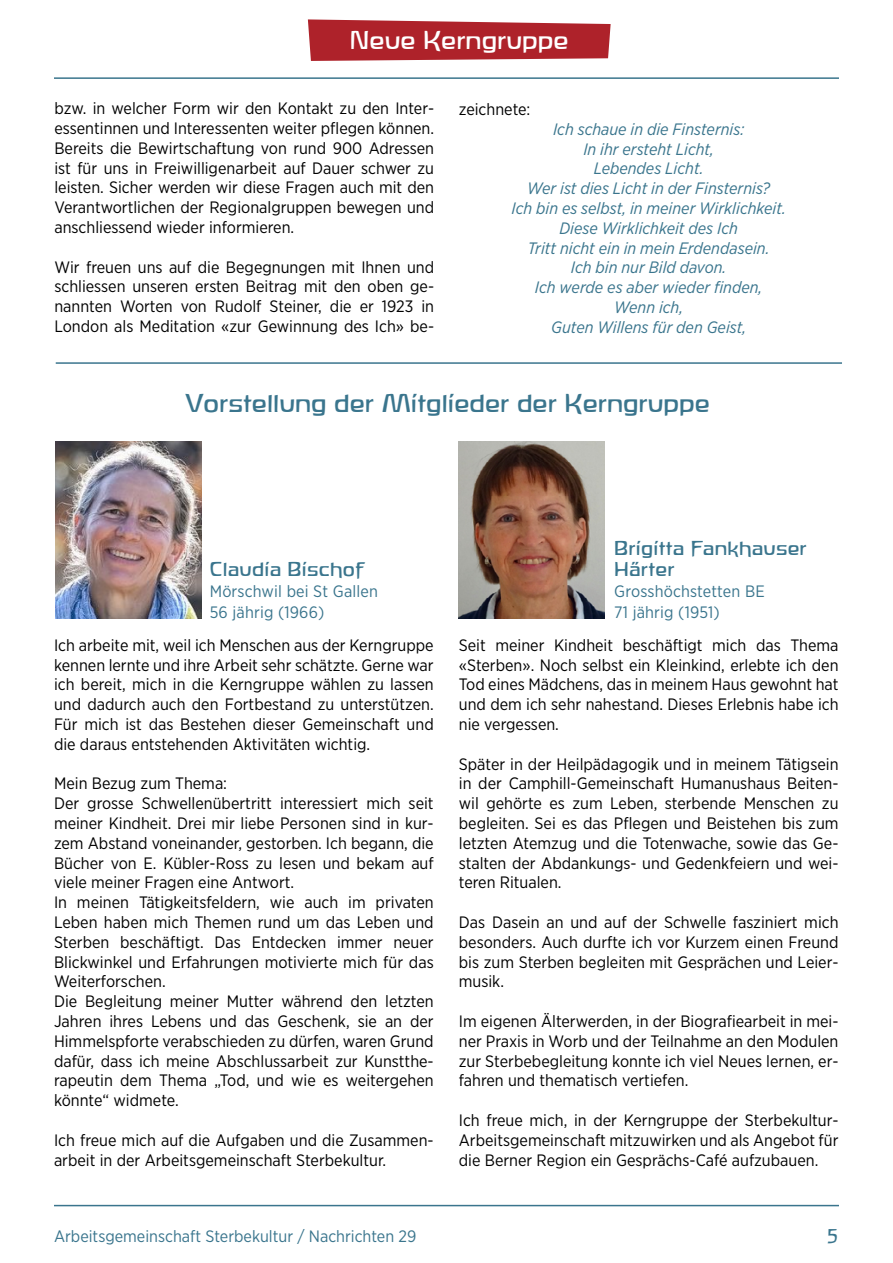
<style>
.page{position:relative;width:893px;height:1263px;background:#fff}
.page>*{position:absolute;margin:0;border:0;box-sizing:border-box;transform-origin:0 0}
.t1{font:27px "ROWEIDE";color:#3a758d}
.t2{font:27px "ROWEIDE";color:#fff}
.t3{font:21px/21px "ROWEIDE";letter-spacing:.01em;color:#3a758d}
.t4{font:16.5px/19.8px "Gotham Narrow";color:#000;text-align:justify}
.t5{font:italic 16.5px/19.8px "Gotham Narrow";color:#3a758d;text-align:center}
.t6{font:16.5px/21px "Gotham Narrow";color:#3a758d}
</style>
<div class="page">
<hr style="left:54px;top:1205px;width:785px;height:1px;background:#3a758d">
<hr style="left:54px;top:77px;width:785px;height:2px;background:#3a758d">
<svg style="left:308px;top:19px;width:303px;height:42px;background:#b63940"></svg>
<hr style="left:56px;top:362px;width:786px;height:2px;background:#3a758d">
<img style="left:56px;top:441px;width:145px;height:177px">
<img style="left:458px;top:441px;width:146px;height:177px">
<h1 class="t2" style="left:350px;top:25px;width:220px">Neue Kerngruppe</h1>
<p class="t4" style="left:54px;top:98px;width:381px">bzw. in welcher Form wir den Kontakt zu den Inter&shy;essentinnen und Interessenten weiter pflegen können.<br>Bereits die Bewirtschaftung von rund 900 Adressen ist für uns in Freiwilligenarbeit auf Dauer schwer zu leisten. Sicher werden wir diese Fragen auch mit den Verantwortlichen der Regionalgruppen bewegen und anschliessend wieder informieren.</p>
<p class="t4" style="left:54px;top:257px;width:381px">Wir freuen uns auf die Begegnungen mit Ihnen und schliessen unseren ersten Beitrag mit den oben ge&shy;nannten Worten von Rudolf Steiner, die er 1923 in London als Meditation «zur Gewinnung des Ich» be-</p>
<p class="t4" style="left:459px;top:99px;width:73px">zeichnete:</p>
<p class="t5" style="left:511px;top:119px;width:276px">Ich schaue in die Finsternis:<br>In ihr ersteht Licht,<br>Lebendes Licht.<br>Wer ist dies Licht in der Finsternis?<br>Ich bin es selbst, in meiner Wirklichkeit.<br>Diese Wirklichkeit des Ich<br>Tritt nicht ein in mein Erdendasein.<br>Ich bin nur Bild davon.<br>Ich werde es aber wieder finden,<br>Wenn ich,<br>Guten Willens für den Geist,</p>
<h1 class="t1" style="left:186px;top:388px;width:526px">Vorstellung der Mitglieder der Kerngruppe</h1>
<p class="t3" style="left:210px;top:558px;width:156px">Claudia Bischof</p>
<p class="t6" style="left:210px;top:581px;width:170px">Mörschwil bei St Gallen<br>56 jährig (1966)</p>
<p class="t4" style="left:54px;top:635px;width:381px">Ich arbeite mit, weil ich Menschen aus der Kerngruppe kennen lernte und ihre Arbeit sehr schätzte. Gerne war ich bereit, mich in die Kerngruppe wählen zu lassen und dadurch auch den Fortbestand zu unterstützen.<br>Für mich ist das Bestehen dieser Gemeinschaft und die daraus entstehenden Aktivitäten wichtig.</p>
<p class="t4" style="left:54px;top:773px;width:381px;text-align:left">Mein Bezug zum Thema:<br>Der grosse Schwellenübertritt interessiert mich seit meiner Kindheit. Drei mir liebe Personen sind in kur&shy;zem Abstand voneinander, gestorben. Ich begann, die Bücher von E. Kübler-Ross zu lesen und bekam auf viele meiner Fragen eine Antwort.<br>In meinen Tätigkeitsfeldern, wie auch im privaten Leben haben mich Themen rund um das Leben und Sterben beschäftigt. Das Entdecken immer neuer Blickwinkel und Erfahrungen motivierte mich für das Weiterforschen.<br>Die Begleitung meiner Mutter während den letzten Jahren ihres Lebens und das Geschenk, sie an der Himmelspforte verabschieden zu dürfen, waren Grund dafür, dass ich meine Abschlussarbeit zur Kunstthe&shy;rapeutin dem Thema „Tod, und wie es weitergehen könnte“ widmete.</p>
<p class="t4" style="left:54px;top:1130px;width:381px">Ich freue mich auf die Aufgaben und die Zusammen&shy;arbeit in der Arbeitsgemeinschaft Sterbekultur.</p>
<p class="t3" style="left:614px;top:537px;width:194px">Brigitta Fankhauser<br>Härter</p>
<p class="t6" style="left:614px;top:581px;width:152px">Grosshöchstetten BE<br>71 jährig (1951)</p>
<p class="t4" style="left:459px;top:635px;width:381px">Seit meiner Kindheit beschäftigt mich das Thema «Sterben». Noch selbst ein Kleinkind, erlebte ich den Tod eines Mädchens, das in meinem Haus gewohnt hat und dem ich sehr nahestand. Dieses Erlebnis habe ich nie vergessen.</p>
<p class="t4" style="left:459px;top:753px;width:381px">Später in der Heilpädagogik und in meinem Tätigsein in der Camphill-Gemeinschaft Humanushaus Beiten&shy;wil gehörte es zum Leben, sterbende Menschen zu begleiten. Sei es das Pflegen und Beistehen bis zum letzten Atemzug und die Totenwache, sowie das Ge&shy;stalten der Abdankungs- und Gedenkfeiern und wei&shy;teren Ritualen.</p>
<p class="t4" style="left:459px;top:912px;width:381px">Das Dasein an und auf der Schwelle fasziniert mich besonders. Auch durfte ich vor Kurzem einen Freund bis zum Sterben begleiten mit Gesprächen und Leier&shy;musik.</p>
<p class="t4" style="left:459px;top:1011px;width:381px">Im eigenen Älterwerden, in der Biografiearbeit in mei&shy;ner Praxis in Worb und der Teilnahme an den Modulen zur Sterbebegleitung konnte ich viel Neues lernen, er&shy;fahren und thematisch vertiefen.</p>
<p class="t4" style="left:459px;top:1110px;width:381px">Ich freue mich, in der Kerngruppe der Sterbekultur-Arbeitsgemeinschaft mitzuwirken und als Angebot für die Berner Region ein Gesprächs-Café aufzubauen.</p>
<p class="t6" style="left:54px;top:1225px;width:364px">Arbeitsgemeinschaft Sterbekultur / Nachrichten 29</p>
<p class="t3" style="left:826px;top:1225px;width:14px">5</p>
</div>
